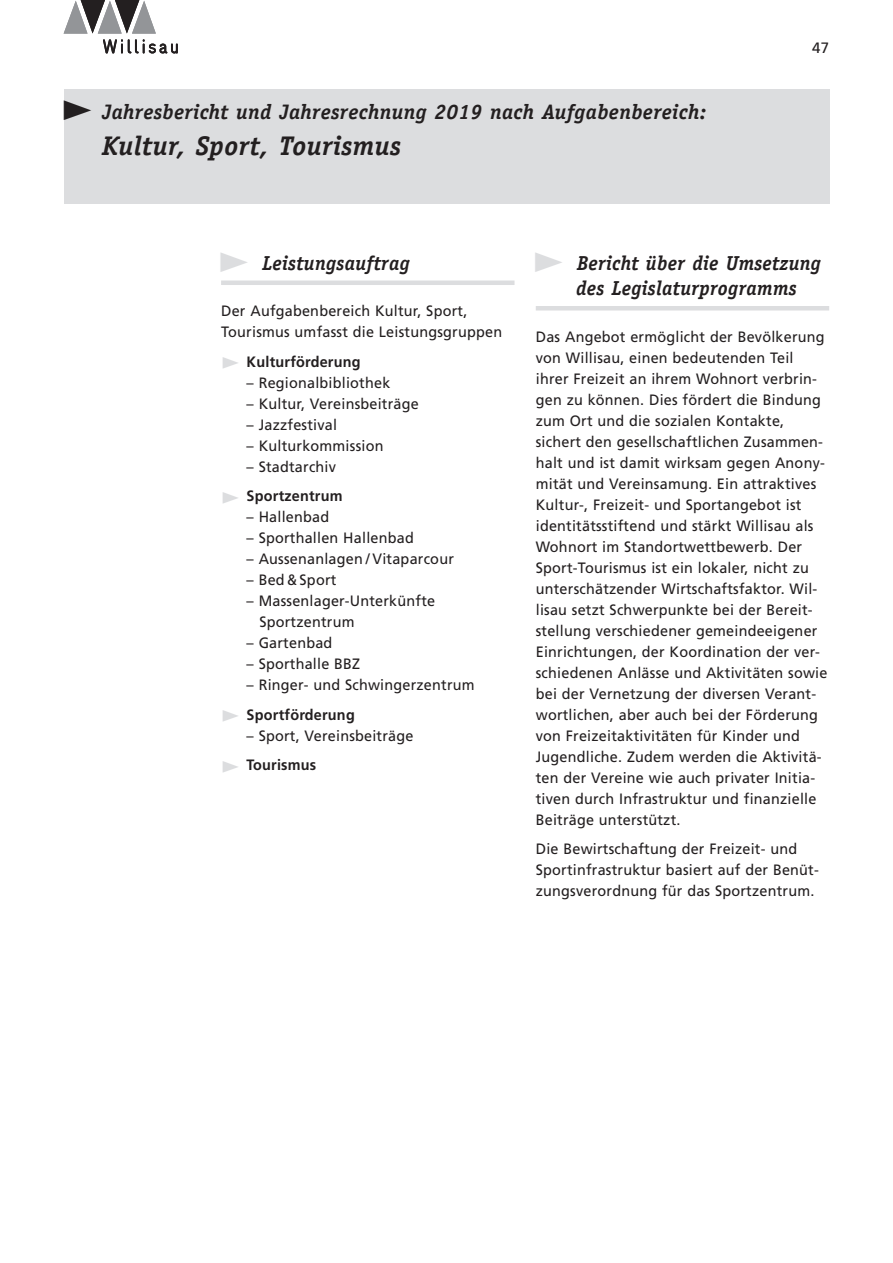
<style>
.page{position:relative;width:893px;height:1263px;background:#fff}
.page>*{position:absolute;margin:0;border:0;box-sizing:border-box;transform-origin:0 0}
.t1{font:italic 700 27px "Officina Serif Std";letter-spacing:.015em;color:#231f20}
.t2{font:italic 700 21px "Officina Serif Std";letter-spacing:.015em;color:#231f20}
.t3{font:italic 700 20.25px/25.5px "Officina Serif Std";letter-spacing:.015em;color:#231f20;scale:.96 1}
.t4{font:15px/21px "Frutiger LT Std";letter-spacing:.015em;color:#231f20;scale:.96 1}
.t5{font:700 15px "Frutiger LT Std";letter-spacing:.015em;color:#231f20;scale:.96 1}
.t6{font:15px "Frutiger LT Std";letter-spacing:.015em;color:#231f20}
.s1{color:#dcdddf}
.s2{font-weight:700}
</style>
<div class="page">
<div style="left:64px;top:89px;width:765px;height:115px;background:#dcdddf"></div>
<svg style="left:64px;top:0;width:114px;height:53px"></svg>
<div style="left:221px;top:280px;width:293px;height:5px;background:#dcdddf"></div>
<hr style="left:536px;top:306px;width:293px;height:4px;background:#dcdddf">
<h2 class="t2" style="left:61px;top:100px;width:647px">▶ Jahresbericht und Jahresrechnung 2019 nach Aufgabenbereich:</h2>
<h1 class="t1" style="left:102px;top:130px;width:301px">Kultur, Sport, Tourismus</h1>
<p class="t6" style="left:812px;top:39px;width:18px">47</p>
<h3 class="t3" style="left:218px;top:250px;width:201px"><span class="s1">▶</span> Leistungsauftrag</h3>
<p class="t4" style="left:221px;top:301px;width:294px">Der Aufgabenbereich Kultur, Sport,<br>Tourismus umfasst die Leistungsgruppen</p>
<p class="t5" style="left:221px;top:353px;width:147px"><span class="s1">▶</span> Kulturförderung</p>
<p class="t4" style="left:247px;top:372px;width:151px">– Regionalbibliothek</p>
<p class="t4" style="left:247px;top:393px;width:181px">– Kultur, Vereinsbeiträge</p>
<p class="t4" style="left:247px;top:414px;width:96px">– Jazzfestival</p>
<p class="t4" style="left:247px;top:435px;width:144px">– Kulturkommission</p>
<p class="t4" style="left:221px;top:452px;width:128px;line-height:29.5px;text-indent:26px">– Stadtarchiv <span class="s1">▶</span> <span class="s2">Sportzentrum</span></p>
<p class="t4" style="left:247px;top:507px;width:88px">– Hallenbad</p>
<p class="t4" style="left:247px;top:528px;width:176px">– Sporthallen Hallenbad</p>
<p class="t4" style="left:247px;top:549px;width:217px">– Aussenanlagen / Vitaparcour</p>
<p class="t4" style="left:247px;top:570px;width:95px">– Bed &amp; Sport</p>
<p class="t4" style="left:259px;top:591px;width:185px;text-indent:-13px">– Massenlager-Unterkünfte<br>Sportzentrum</p>
<p class="t4" style="left:247px;top:633px;width:91px">– Gartenbad</p>
<p class="t4" style="left:247px;top:654px;width:120px">– Sporthalle BBZ</p>
<p class="t4" style="left:221px;top:670px;width:266px;line-height:29.5px;text-indent:26px">– Ringer- und Schwingerzentrum <span class="s1">▶</span> <span class="s2">Sportförderung</span></p>
<p class="t4" style="left:221px;top:721px;width:202px;line-height:29.5px;text-indent:26px">– Sport, Vereinsbeiträge <span class="s1">▶</span> <span class="s2">Tourismus</span></p>
<h3 class="t3" style="left:576px;top:250px;width:256px;text-indent:-44px"><span class="s1">▶</span> Bericht über die Umsetzung des Legislaturprogramms</h3>
<p class="t4" style="left:536px;top:326px;width:305px">Das Angebot ermöglicht der Bevölkerung von Willisau, einen bedeutenden Teil ihrer Freizeit an ihrem Wohnort verbrin&shy;gen zu können. Dies fördert die Bindung zum Ort und die sozialen Kontakte, sichert den gesellschaftlichen Zusammen&shy;halt und ist damit wirksam gegen Anony&shy;mität und Vereinsamung. Ein attraktives Kultur-, Freizeit- und Sportangebot ist identitätsstiftend und stärkt Willisau als Wohnort im Standortwettbewerb. Der Sport-Tourismus ist ein lokaler, nicht zu unterschätzender Wirtschaftsfaktor. Wil&shy;lisau setzt Schwerpunkte bei der Bereit&shy;stellung verschiedener gemeindeeigener Einrichtungen, der Koordination der ver&shy;schiedenen Anlässe und Aktivitäten sowie bei der Vernetzung der diversen Verant&shy;wortlichen, aber auch bei der Förderung von Freizeitaktivitäten für Kinder und Jugendliche. Zudem werden die Aktivitä&shy;ten der Vereine wie auch privater Initia&shy;tiven durch Infrastruktur und finanzielle Beiträge unterstützt.</p>
<p class="t4" style="left:536px;top:839px;width:296px">Die Bewirtschaftung der Freizeit- und<br>Sportinfrastruktur basiert auf der Benüt&shy;zungsverordnung für das Sportzentrum.</p>
</div>
